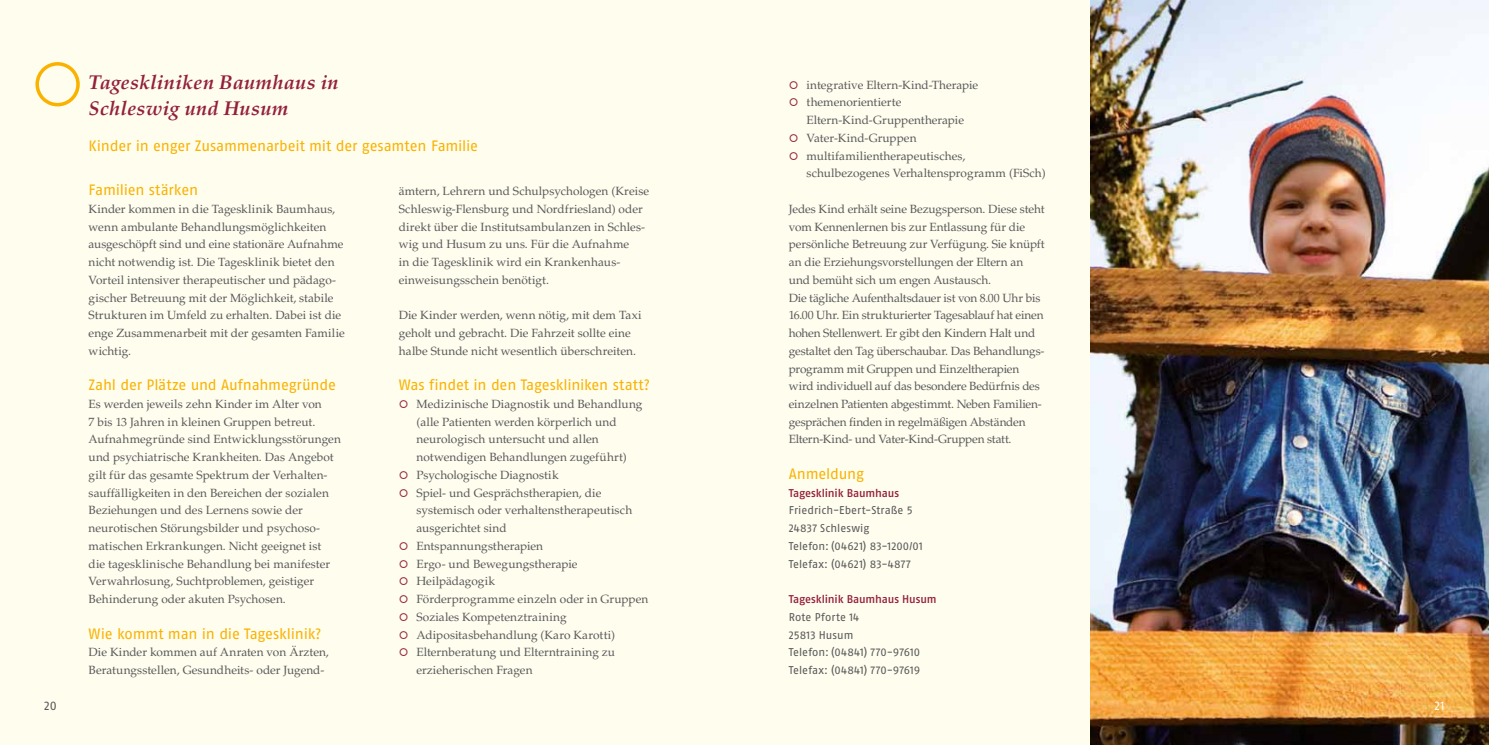
<style>
.page{position:relative;width:1489px;height:745px;background:#fff}
.page>*{position:absolute;margin:0;border:0;box-sizing:border-box;transform-origin:0 0}
.t1{font:italic 700 20px/26.6px "Palatino";letter-spacing:.015em;color:#93203b}
.t2{font:15px "Fago Pro";letter-spacing:-.015em;color:#f9b200}
.t3{font:12.5px "Fago Pro";color:#58585a}
.t4{font:12.5px "Fago Pro";color:#fffdee}
.t5{font:11.88px/17.8px "Palatino";color:#58585a}
.t6{font:11.25px/17.8px "Fago Pro";letter-spacing:.01em;color:#58585a}
.t7{font:500 11.25px "Fago Pro";letter-spacing:-.015em;color:#93203b}
.s1{font-family:"Fago Pro";color:#93203b}
</style>
<div class="page">
<div style="left:0;top:0;width:1488px;height:744px;background:#fffdee"></div>
<img style="left:1090px;top:0;width:398px;height:744px">
<svg style="left:35px;top:62px;width:45px;height:44px"></svg>
<h1 class="t1" style="left:89px;top:69px;width:252px">Tageskliniken Baumhaus in<br>Schleswig und Husum</h1>
<p class="t2" style="left:89px;top:136px;width:391px">Kinder in enger Zusammenarbeit mit der gesamten Familie</p>
<p class="t2" style="left:89px;top:181px;width:111px">Familien stärken</p>
<p class="t5" style="left:89px;top:200px;width:258px">Kinder kommen in die Tagesklinik Baumhaus, wenn ambulante Behandlungsmöglichkeiten ausgeschöpft sind und eine stationäre Aufnahme nicht notwendig ist. Die Tagesklinik bietet den Vorteil intensiver therapeutischer und pädago&shy;gischer Betreuung mit der Möglichkeit, stabile Strukturen im Umfeld zu erhalten. Dabei ist die enge Zusammenarbeit mit der gesamten Familie wichtig.</p>
<p class="t2" style="left:89px;top:376px;width:249px">Zahl der Plätze und Aufnahmegründe</p>
<p class="t5" style="left:89px;top:395px;width:254px">Es werden jeweils zehn Kinder im Alter von<br>7 bis 13 Jahren in kleinen Gruppen betreut.<br>Aufnahmegründe sind Entwicklungsstörungen und psychiatrische Krankheiten. Das Angebot gilt für das gesamte Spektrum der Verhalten&shy;sauffälligkeiten in den Bereichen der sozialen Beziehungen und des Lernens sowie der neurotischen Störungsbilder und psychoso&shy;matischen Erkrankungen. Nicht geeignet ist<br>die tagesklinische Behandlung bei manifester Verwahrlosung, Suchtproblemen, geistiger Behinderung oder akuten Psychosen.</p>
<p class="t2" style="left:89px;top:624px;width:234px">Wie kommt man in die Tagesklinik?</p>
<p class="t5" style="left:89px;top:643px;width:242px">Die Kinder kommen auf Anraten von Ärzten,<br>Beratungsstellen, Gesundheits- oder Jugend-</p>
<p class="t5" style="left:399px;top:182px;width:252px">ämtern, Lehrern und Schulpsychologen (Kreise Schleswig-Flensburg und Nordfriesland) oder direkt über die Institutsambulanzen in Schles&shy;wig und Husum zu uns. Für die Aufnahme<br>in die Tagesklinik wird ein Krankenhaus&shy;einweisungsschein benötigt.</p>
<p class="t5" style="left:399px;top:306px;width:244px">Die Kinder werden, wenn nötig, mit dem Taxi geholt und gebracht. Die Fahrzeit sollte eine halbe Stunde nicht wesentlich überschreiten.</p>
<p class="t2" style="left:399px;top:376px;width:253px">Was findet in den Tageskliniken statt?</p>
<p class="t5" style="left:399px;top:395px;width:245px"><span class="s1">◯</span> Medizinische Diagnostik und Behandlung</p>
<p class="t5" style="left:416px;top:412px;width:201px">(alle Patienten werden körperlich und</p>
<p class="t5" style="left:416px;top:430px;width:184px">neurologisch untersucht und allen</p>
<p class="t5" style="left:416px;top:448px;width:212px">notwendigen Behandlungen zugeführt)</p>
<p class="t5" style="left:399px;top:466px;width:161px"><span class="s1">◯</span> Psychologische Diagnostik</p>
<p class="t5" style="left:399px;top:483px;width:204px"><span class="s1">◯</span> Spiel- und Gesprächstherapien, die</p>
<p class="t5" style="left:416px;top:501px;width:217px">systemisch oder verhaltenstherapeutisch</p>
<p class="t5" style="left:416px;top:519px;width:92px">ausgerichtet sind</p>
<p class="t5" style="left:399px;top:537px;width:146px"><span class="s1">◯</span> Entspannungstherapien</p>
<p class="t5" style="left:399px;top:554px;width:180px"><span class="s1">◯</span> Ergo- und Bewegungstherapie</p>
<p class="t5" style="left:399px;top:572px;width:98px"><span class="s1">◯</span> Heilpädagogik</p>
<p class="t5" style="left:399px;top:590px;width:251px"><span class="s1">◯</span> Förderprogramme einzeln oder in Gruppen</p>
<p class="t5" style="left:399px;top:607px;width:169px"><span class="s1">◯</span> Soziales Kompetenztraining</p>
<p class="t5" style="left:399px;top:625px;width:218px"><span class="s1">◯</span> Adipositasbehandlung (Karo Karotti)</p>
<p class="t5" style="left:399px;top:643px;width:218px"><span class="s1">◯</span> Elternberatung und Elterntraining zu</p>
<p class="t5" style="left:416px;top:661px;width:118px">erzieherischen Fragen</p>
<p class="t5" style="left:788px;top:76px;width:191px"><span class="s1">◯</span> integrative Eltern-Kind-Therapie <span class="s1">◯</span> themenorientierte</p>
<p class="t5" style="left:806px;top:111px;width:159px">Eltern-Kind-Gruppentherapie</p>
<p class="t5" style="left:788px;top:129px;width:129px"><span class="s1">◯</span> Vater-Kind-Gruppen</p>
<p class="t5" style="left:788px;top:147px;width:178px"><span class="s1">◯</span> multifamilientherapeutisches,</p>
<p class="t5" style="left:806px;top:164px;width:241px">schulbezogenes Verhaltensprogramm (FiSch)</p>
<p class="t5" style="left:788px;top:200px;width:257px">Jedes Kind erhält seine Bezugsperson. Diese steht vom Kennenlernen bis zur Entlassung für die persönliche Betreuung zur Verfügung. Sie knüpft an die Erziehungsvorstellungen der Eltern an und bemüht sich um engen Austausch.<br>Die tägliche Aufenthaltsdauer ist von 8.00 Uhr bis 16.00 Uhr. Ein strukturierter Tagesablauf hat einen hohen Stellenwert. Er gibt den Kindern Halt und gestaltet den Tag überschaubar. Das Behandlungs&shy;programm mit Gruppen und Einzeltherapien wird individuell auf das besondere Bedürfnis des einzelnen Patienten abgestimmt. Neben Familien&shy;gesprächen finden in regelmäßigen Abständen Eltern-Kind- und Vater-Kind-Gruppen statt.</p>
<p class="t2" style="left:788px;top:464px;width:77px">Anmeldung</p>
<p class="t7" style="left:788px;top:485px;width:112px">Tagesklinik Baumhaus</p>
<p class="t6" style="left:788px;top:501px;width:135px">Friedrich-Ebert-Straße 5<br>24837 Schleswig<br>Telefon: (04621) 83-1200/01<br>Telefax: (04621) 83-4877</p>
<p class="t7" style="left:788px;top:592px;width:149px">Tagesklinik Baumhaus Husum</p>
<p class="t6" style="left:788px;top:607px;width:133px">Rote Pforte 14<br>25813 Husum<br>Telefon: (04841) 770-97610<br>Telefax: (04841) 770-97619</p>
<p class="t3" style="left:44px;top:697px;width:14px">20</p>
<p class="t4" style="left:1434px;top:697px;width:12px">21</p>
</div>
